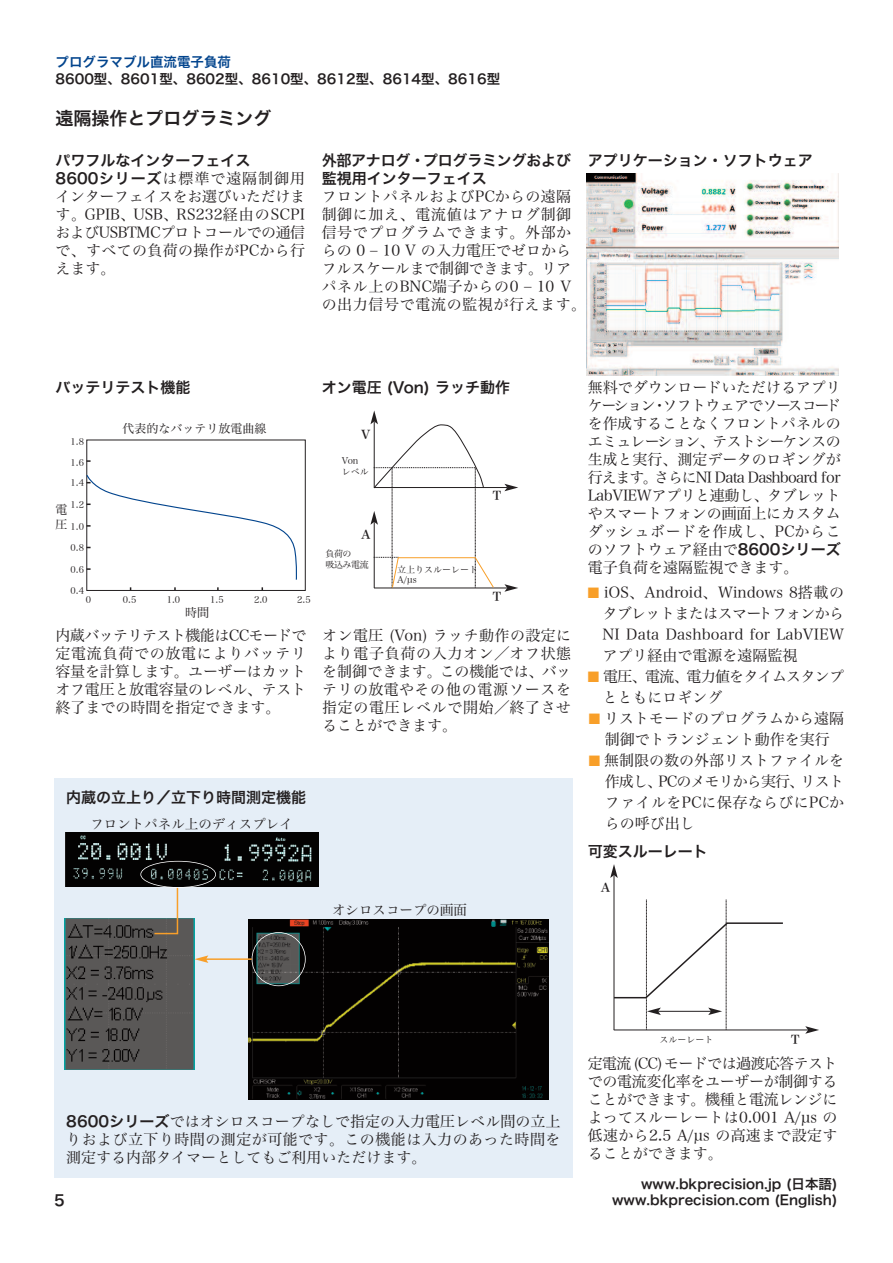
<style>
.page{position:relative;width:893px;height:1263px;background:#fff}
.page>*{position:absolute;margin:0;border:0;box-sizing:border-box;transform-origin:0 0}
.t1{font:18px "Hira Kaku Pro N W6";color:#231f20}
.t2{font:15px/18px "Hira Min Pro N W3";color:#231f20;text-align:justify}
.t3{font:15px/18px "Hira Min Pro N W3";letter-spacing:.04em;color:#231f20}
.t4{font:15px/18px "Hira Kaku Pro N W6";color:#231f20}
.t5{font:15px/21px "Hira Min Pro N W3";letter-spacing:-.05em;color:#231f20}
.t6{font:13.5px "Hira Kaku Pro N W6";color:#231f20}
.t7{font:13.5px "Hira Min Pro N W3";color:#231f20}
.t8{font:13.5px "Hira Kaku Pro N W6";color:#02448d}
.t9{font:12px/14.4px "Hira Min Pro N W3";color:#231f20}
.t10{font:12px "Hira Min Pro N W6";color:#231f20}
.t11{font:9px/10.8px "Hira Min Pro N W3";color:#231f20}
.t12{font:9px/10.8px "Hira Min Pro N W3";letter-spacing:-.05em;color:#231f20}
.s1{font-family:"Hira Kaku Pro N W6"}
.s2{color:#f89f29}
</style>
<div class="page">
<div style="left:54px;top:778px;width:519px;height:399px;background:#e5eef7"></div>
<img style="left:65px;top:833px;width:254px;height:54px">
<img style="left:65px;top:918px;width:129px;height:151px">
<img style="left:249px;top:919px;width:300px;height:180px">
<div style="left:252px;top:932px;width:54px;height:54px;border:2px solid #fff;border-radius:50%"></div>
<hr style="left:206px;top:958px;width:46px;height:2px;background:#f89f29">
<svg style="left:194px;top:955px;width:14px;height:8px"></svg>
<div style="left:140px;top:861px;width:76px;height:27px;border:2px solid #fff;border-radius:50%"></div>
<svg style="left:153px;top:886px;width:26px;height:49px"></svg>
<div style="left:86px;top:440px;width:220px;height:151px;border:1px solid #231f20"></div>
<svg style="left:86px;top:474px;width:211px;height:107px"></svg>
<hr style="left:374px;top:487px;width:133px;height:1px;background:#231f20">
<svg style="left:504px;top:484px;width:14px;height:7px"></svg>
<hr style="left:374px;top:588px;width:133px;height:1px;background:#231f20">
<svg style="left:504px;top:584px;width:14px;height:8px"></svg>
<svg style="left:370px;top:410px;width:124px;height:178px"></svg>
<hr style="left:614px;top:1030px;width:194px;height:1px;background:#231f20">
<svg style="left:805px;top:1026px;width:14px;height:8px"></svg>
<hr style="left:614px;top:875px;width:1px;height:155px;background:#231f20">
<svg style="left:610px;top:864px;width:8px;height:14px"></svg>
<svg style="left:613px;top:899px;width:171px;height:131px"></svg>
<img style="left:587px;top:173px;width:252px;height:203px">
<p class="t8" style="left:56px;top:50px;width:177px">プログラマブル直流電子負荷</p>
<p class="t6" style="left:56px;top:66px;width:446px">8600型、8601型、8602型、8610型、8612型、8614型、8616型</p>
<p class="t1" style="left:56px;top:102px;width:217px">遠隔操作とプログラミング</p>
<p class="t4" style="left:55px;top:151px;width:196px">パワフルなインターフェイス</p>
<p class="t2" style="left:55px;top:168px;width:251px"><span class="s1">8600シリーズ</span>は標準で遠隔制御用インターフェイスをお選びいただけます。GPIB、USB、RS232経由のSCPIおよびUSBTMCプロトコールでの通信で、すべての負荷の操作がPCから行えます。</p>
<p class="t4" style="left:322px;top:151px;width:251px">外部アナログ・プログラミングおよび監視用インターフェイス</p>
<p class="t3" style="left:322px;top:186px;width:266px">フロントパネルおよびPCからの遠隔制御に加え、電流値はアナログ制御信号でプログラムできます。外部からの 0 – 10 V の入力電圧でゼロからフルスケールまで制御できます。リアパネル上のBNC端子からの0 – 10 Vの出力信号で電流の監視が行えます。</p>
<p class="t4" style="left:588px;top:151px;width:226px">アプリケーション・ソフトウェア</p>
<p class="t4" style="left:56px;top:377px;width:136px">バッテリテスト機能</p>
<p class="t11" style="left:71px;top:435px;width:15px">1.8</p>
<p class="t11" style="left:71px;top:457px;width:15px">1.6</p>
<p class="t11" style="left:71px;top:477px;width:15px">1.4</p>
<p class="t11" style="left:71px;top:498px;width:15px">1.2</p>
<p class="t11" style="left:71px;top:520px;width:15px">1.0</p>
<p class="t11" style="left:71px;top:542px;width:15px">0.8</p>
<p class="t11" style="left:71px;top:563px;width:15px">0.6</p>
<p class="t9" style="left:56px;top:501px;width:13px">電圧</p>
<p class="t11" style="left:71px;top:584px;width:15px">0.4</p>
<p class="t9" style="left:122px;top:420px;width:146px">代表的なバッテリ放電曲線</p>
<p class="t11" style="left:86px;top:594px;width:7px">0</p>
<p class="t11" style="left:123px;top:594px;width:15px">0.5</p>
<p class="t11" style="left:167px;top:594px;width:15px">1.0</p>
<p class="t11" style="left:210px;top:594px;width:15px">1.5</p>
<p class="t11" style="left:254px;top:594px;width:15px">2.0</p>
<p class="t11" style="left:297px;top:594px;width:15px">2.5</p>
<p class="t9" style="left:185px;top:604px;width:26px">時間</p>
<p class="t2" style="left:56px;top:625px;width:252px">内蔵バッテリテスト機能はCCモードで定電流負荷での放電によりバッテリ容量を計算します。ユーザーはカットオフ電圧と放電容量のレベル、テスト終了までの時間を指定できます。</p>
<p class="t4" style="left:322px;top:377px;width:190px">オン電圧 (Von) ラッチ動作</p>
<p class="t10" style="left:361px;top:424px;width:11px">V</p>
<p class="t11" style="left:342px;top:455px;width:28px">Vonレベル</p>
<p class="t10" style="left:361px;top:524px;width:11px">A</p>
<p class="t12" style="left:326px;top:547px;width:45px">負荷の<br>吸込み電流</p>
<p class="t10" style="left:493px;top:485px;width:10px">T</p>
<p class="t11" style="left:397px;top:563px;width:82px">立上りスルーレート<br>A/µs</p>
<p class="t10" style="left:493px;top:586px;width:10px">T</p>
<p class="t2" style="left:322px;top:625px;width:251px">オン電圧 (Von) ラッチ動作の設定により電子負荷の入力オン／オフ状態を制御できます。この機能では、バッテリの放電やその他の電源ソースを指定の電圧レベルで開始／終了させることができます。</p>
<p class="t4" style="left:66px;top:788px;width:241px">内蔵の立上り／立下り時間測定機能</p>
<p class="t7" style="left:90px;top:812px;width:204px">フロントパネル上のディスプレイ</p>
<p class="t7" style="left:332px;top:899px;width:136px">オシロスコープの画面</p>
<p class="t2" style="left:588px;top:377px;width:254px">無料でダウンロードいただけるアプリケーション・ソフトウェアでソースコードを作成することなくフロントパネルのエミュレーション、テストシーケンスの生成と実行、測定データのロギングが行えます。さらにNI Data Dashboard for LabVIEWアプリと連動し、タブレットやスマートフォンの画面上にカスタムダッシュボードを作成し、PCからこのソフトウェア経由で<span class="s1">8600シリーズ</span>電子負荷を遠隔監視できます。</p>
<p class="t2" style="left:602px;top:580px;width:243px;line-height:21px;text-indent:-15px"><span class="s2">■</span> iOS、Android、Windows 8搭載のタブレットまたはスマートフォンからNI Data Dashboard for LabVIEWアプリ経由で電源を遠隔監視</p>
<p class="t5" style="left:602px;top:664px;width:243px;text-indent:-15px"><span class="s2">■</span> 電圧、電流、電力値をタイムスタンプとともにロギング</p>
<p class="t2" style="left:589px;top:706px;width:257px;line-height:21px;text-align:center"><span class="s2">■</span> リストモードのプログラムから遠隔制御でトランジェント動作を実行</p>
<p class="t2" style="left:605px;top:748px;width:241px;line-height:21px;text-indent:-16px"><span class="s2">■</span> 無制限の数の外部リストファイルを作成し、PCのメモリから実行、リストファイルをPCに保存ならびにPCからの呼び出し</p>
<p class="t4" style="left:588px;top:842px;width:121px">可変スルーレート</p>
<p class="t10" style="left:601px;top:877px;width:11px">A</p>
<p class="t2" style="left:66px;top:1111px;width:496px"><span class="s1">8600シリーズ</span>ではオシロスコープなしで指定の入力電圧レベル間の立上りおよび立下り時間の測定が可能です。この機能は入力のあった時間を測定する内部タイマーとしてもご利用いただけます。</p>
<p class="t11" style="left:660px;top:1033px;width:55px">スルーレート</p>
<p class="t10" style="left:791px;top:1028px;width:10px">T</p>
<p class="t2" style="left:588px;top:1053px;width:251px">定電流 (CC) モードでは過渡応答テストでの電流変化率をユーザーが制御することができます。機種と電流レンジによってスルーレートは0.001 A/µs の低速から2.5 A/µs の高速まで設定することができます。</p>
<p class="t6" style="left:641px;top:1171px;width:198px">www.bkprecision.jp (日本語)</p>
<p class="t4" style="left:54px;top:1191px;width:12px">5</p>
<p class="t6" style="left:612px;top:1188px;width:227px">www.bkprecision.com (English)</p>
</div>
